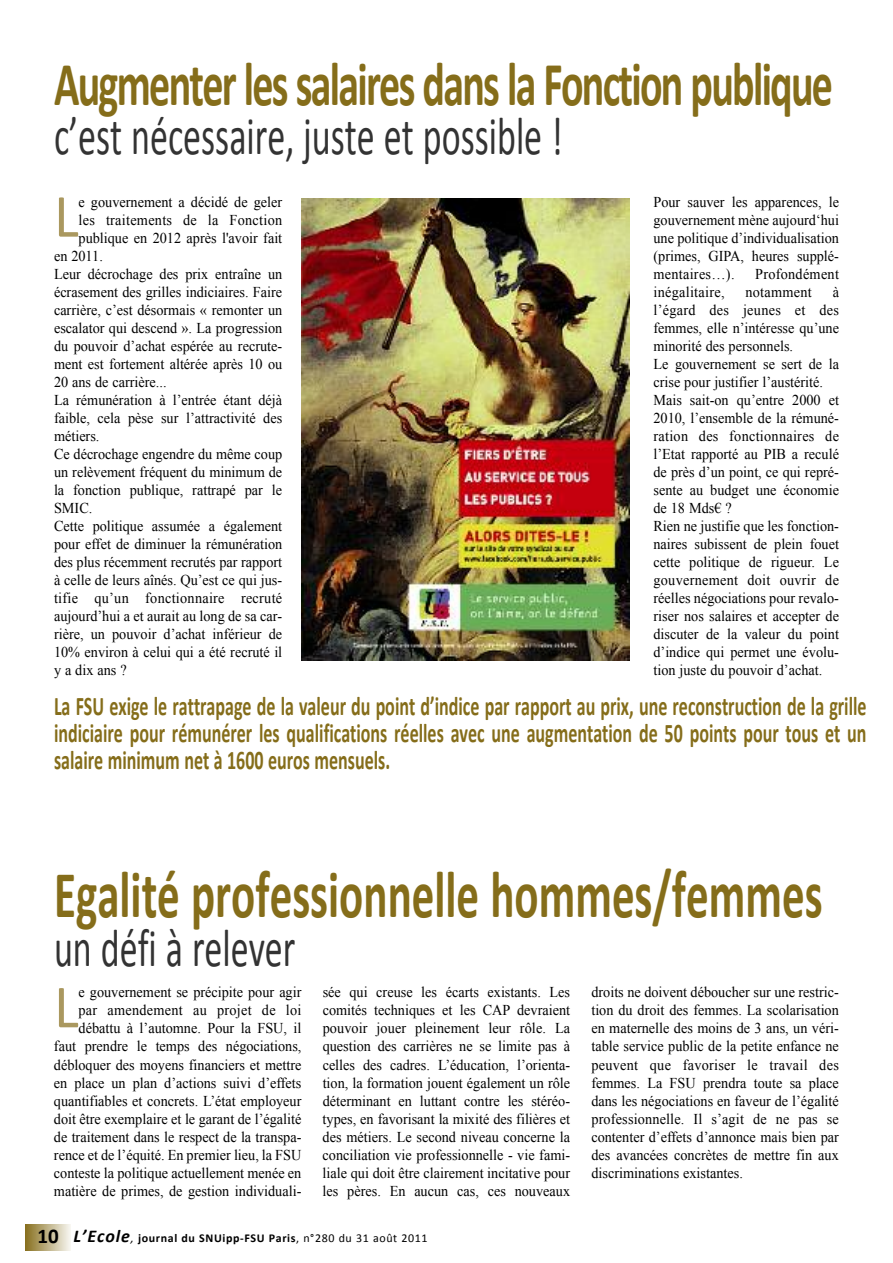
<style>
.page{position:relative;width:893px;height:1263px;background:#fff}
.page>*{position:absolute;margin:0;border:0;box-sizing:border-box;transform-origin:0 0}
.t1{font:700 67.5px "Calibri";color:#856d1a;scale:.67 1}
.t2{font:700 63px "Calibri";letter-spacing:-.04em;color:#856d1a;scale:.67 1}
.t3{font:61.8px "Calibri";color:#aa985f;scale:.95 1}
.t4{font:54px "Calibri";color:#333;scale:.67 1}
.t5{font:700 27px/27px "Calibri";color:#856d1a;text-align:justify;scale:.67 1}
.t6{font:15px/18px "Times New Roman";color:#000;text-align:justify;scale:.95 1}
.t7{font:15px "Times New Roman";letter-spacing:.02em;color:#000;scale:.95 1}
.t8{font:700 12px "Calibri";letter-spacing:.05em;color:#000}
.s1{font-size:21px}
.s2{font-style:italic;font-size:18px}
.s3{font-weight:400;font-style:italic}
.s4{font-weight:400}
</style>
<div class="page">
<div style="left:26px;top:1225px;width:45px;height:25px;background:linear-gradient(to right,#8a7223,#f8f7f2)"></div>
<img style="left:301px;top:199px;width:329px;height:462px">
<h2 class="t2" style="left:54px;top:45px;width:1164px">Augmenter les salaires dans la Fonction publique</h2>
<h3 class="t4" style="left:54px;top:103px;width:761px">c’est nécessaire, juste et possible !</h3>
<h3 class="t3" style="left:54px;top:178px;width:27px">L</h3>
<p class="t6" style="left:79px;top:193px;width:216px">e gouvernement a décidé de geler</p>
<p class="t7" style="left:79px;top:211px;width:216px">les traitements de la Fonction</p>
<p class="t6" style="left:79px;top:229px;width:216px">publique en 2012 après l'avoir fait</p>
<p class="t6" style="left:54px;top:247px;width:53px">en 2011.</p>
<p class="t6" style="left:54px;top:265px;width:242px">Leur décrochage des prix entraîne un</p>
<p class="t6" style="left:54px;top:283px;width:242px">écrasement des grilles indiciaires. Faire</p>
<p class="t6" style="left:54px;top:301px;width:242px">carrière, c’est désormais « remonter un</p>
<p class="t6" style="left:54px;top:319px;width:242px">escalator qui descend ». La progression</p>
<p class="t6" style="left:54px;top:337px;width:242px">du pouvoir d’achat espérée au recrute-</p>
<p class="t6" style="left:54px;top:355px;width:242px">ment est fortement altérée après 10 ou</p>
<p class="t6" style="left:54px;top:373px;width:120px">20 ans de carrière...</p>
<p class="t6" style="left:54px;top:391px;width:242px">La rémunération à l’entrée étant déjà</p>
<p class="t6" style="left:54px;top:409px;width:242px">faible, cela pèse sur l’attractivité des</p>
<p class="t6" style="left:54px;top:427px;width:49px">métiers.</p>
<p class="t6" style="left:54px;top:445px;width:242px">Ce décrochage engendre du même coup</p>
<p class="t6" style="left:54px;top:463px;width:242px">un relèvement fréquent du minimum de</p>
<p class="t6" style="left:54px;top:481px;width:242px">la fonction publique, rattrapé par le</p>
<p class="t6" style="left:54px;top:499px;width:42px">SMIC.</p>
<p class="t6" style="left:54px;top:517px;width:242px">Cette politique assumée a également</p>
<p class="t6" style="left:54px;top:535px;width:242px">pour effet de diminuer la rémunération</p>
<p class="t6" style="left:54px;top:553px;width:242px">des plus récemment recrutés par rapport</p>
<p class="t6" style="left:54px;top:571px;width:242px">à celle de leurs aînés. Qu’est ce qui jus-</p>
<p class="t7" style="left:54px;top:589px;width:242px">tifie qu’un fonctionnaire recruté</p>
<p class="t6" style="left:54px;top:607px;width:242px">aujourd’hui a et aurait au long de sa car-</p>
<p class="t6" style="left:54px;top:625px;width:242px">rière, un pouvoir d’achat inférieur de</p>
<p class="t6" style="left:54px;top:643px;width:242px">10% environ à celui qui a été recruté il</p>
<p class="t6" style="left:54px;top:661px;width:78px">y a dix ans ?</p>
<p class="t6" style="left:653px;top:193px;width:197px">Pour sauver les apparences, le gouvernement mène aujourd‘hui une politique d’individualisation (primes, GIPA, heures supplé&shy;mentaires…).</p>
<p class="t7" style="left:755px;top:265px;width:90px">Profondément</p>
<p class="t7" style="left:653px;top:283px;width:76px">inégalitaire,</p>
<p class="t7" style="left:745px;top:283px;width:71px">notamment</p>
<p class="t6" style="left:653px;top:283px;width:197px;text-align:left;text-indent:179px">à l’égard des jeunes et des femmes, elle n’intéresse qu’une minorité des personnels.<br>Le gouvernement se sert de la crise pour justifier l’austérité.<br>Mais sait-on qu’entre 2000 et<br>2010, l’ensemble de la rémuné&shy;ration des fonctionnaires de l’Etat rapporté au PIB a reculé de près d’un point, ce qui repré&shy;sente au budget une économie de 18 Mds€ ?<br>Rien ne justifie que les fonction&shy;naires subissent de plein fouet cette politique de rigueur. Le gouvernement doit ouvrir de réelles négociations pour revalo&shy;riser nos salaires et accepter de discuter de la valeur du point d’indice qui permet une évolu&shy;tion juste du pouvoir d’achat.</p>
<p class="t5" style="left:54px;top:693px;width:1214px">La FSU exige le rattrapage de la valeur du point d’indice par rapport au prix, une reconstruction de la grille indiciaire pour rémunérer les qualifications réelles avec une augmentation de 50 points pour tous et un salaire minimum net à 1600 euros mensuels.</p>
<h1 class="t1" style="left:54px;top:852px;width:1149px">egalité professionnelle hommes/femmes</h1>
<h3 class="t4" style="left:54px;top:915px;width:362px">un défi à relever</h3>
<p class="t6" style="left:54px;top:983px;width:262px;text-align:right">e gouvernement se précipite pour agir<br>par amendement au projet de loi débattu à l’automne. Pour la FSU, il faut prendre le temps des négociations, débloquer des moyens financiers et mettre en place un plan d’actions suivi d’effets quantifiables et concrets. L’état employeur doit être exemplaire et le garant de l’égalité de traitement dans le respect de la transpa&shy;rence et de l’équité. En premier lieu, la FSU conteste la politique actuellement menée en matière de primes, de gestion individuali-</p>
<p class="t6" style="left:323px;top:983px;width:262px">sée qui creuse les écarts existants. Les comités techniques et les CAP devraient pouvoir jouer pleinement leur rôle. La question des carrières ne se limite pas à celles des cadres. L’éducation, l’orienta&shy;tion, la formation jouent également un rôle déterminant en luttant contre les stéréo&shy;types, en favorisant la mixité des filières et des métiers. Le second niveau concerne la conciliation vie professionnelle - vie fami&shy;liale qui doit être clairement incitative pour les pères. En aucun cas, ces nouveaux</p>
<p class="t6" style="left:591px;top:983px;width:262px">droits ne doivent déboucher sur une restric&shy;tion du droit des femmes. La scolarisation en maternelle des moins de 3 ans, un véri&shy;table service public de la petite enfance ne peuvent que favoriser le travail des femmes. La FSU prendra toute sa place dans les négociations en faveur de l’égalité professionnelle. Il s’agit de ne pas se contenter d’effets d’annonce mais bien par des avancées concrètes de mettre fin aux discriminations existantes.</p>
<h3 class="t3" style="left:54px;top:968px;width:27px">L</h3>
<p class="t8" style="left:38px;top:1231px;width:392px"><span class="s1">10</span> <span class="s2">L’Ecole</span><span class="s3">,</span> journal du SNUipp-FSU Paris<span class="s4">, n°280 du 31 août 2011</span></p>
</div>
